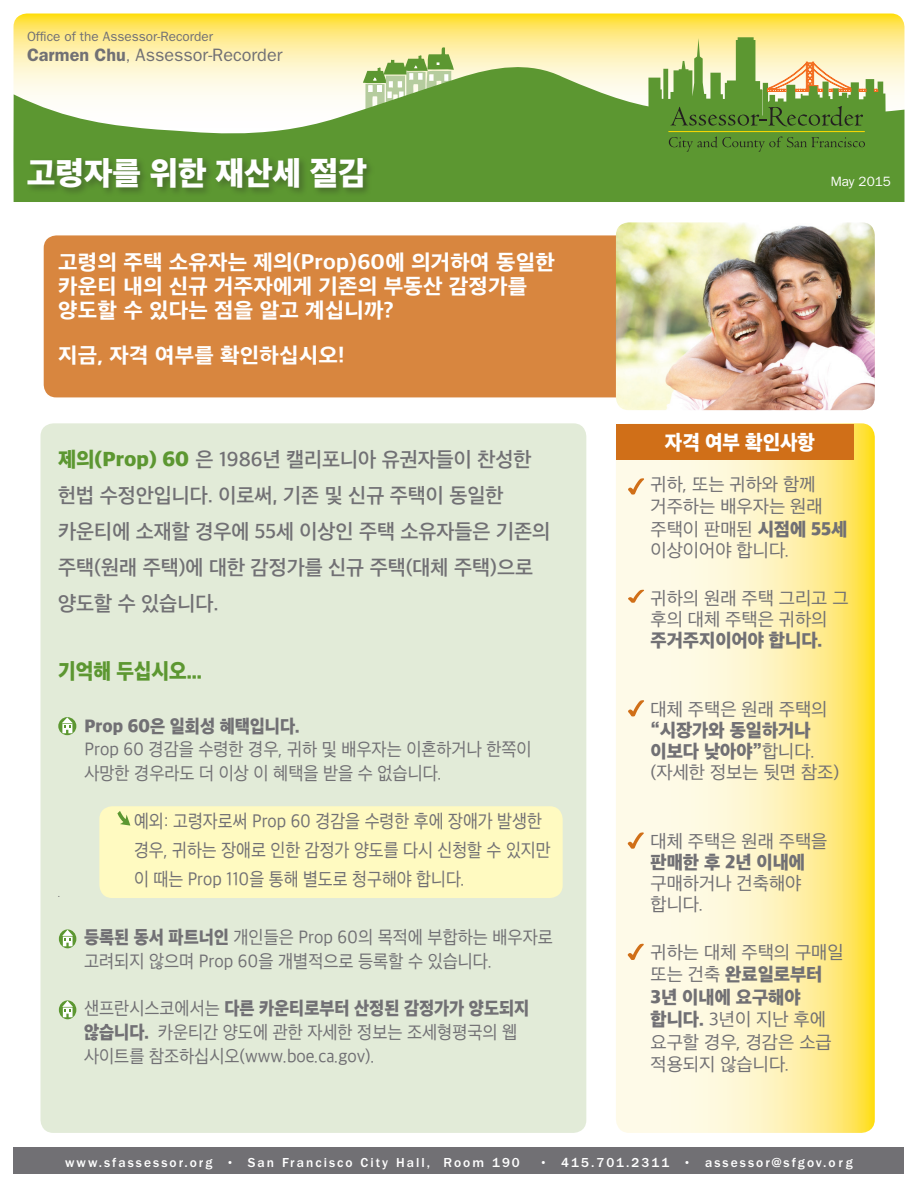
<style>
.page{position:relative;width:918px;height:1188px;background:#fff}
.page>*{position:absolute;margin:0;border:0;box-sizing:border-box;transform-origin:0 0}
.t1{font:800 33px "Apple SD Gothic Neo";color:#fff}
.t2{font:800 21.9px "Apple SD Gothic Neo";color:#5c9731;scale:.93 1}
.t3{font:800 21.6px/24px "Apple SD Gothic Neo";letter-spacing:.01em;color:#fff;scale:1.04 1}
.t4{font:600 21px/36px "Apple SD Gothic Neo";color:#717074}
.t5{font:800 21px "Apple SD Gothic Neo";color:#fff;scale:.96 1}
.t6{font:19.05px/28.7px "Apple SD Gothic Neo";color:#717074;scale:.9 1}
.t7{font:18.75px/21px "Apple SD Gothic Neo";color:#717074}
.t8{font:18.75px/23.5px "Apple SD Gothic Neo";color:#717074;scale:.93 1}
.t9{font:800 18.75px "Apple SD Gothic Neo";color:#717074;scale:.93 1}
.t10{font:18px "ITC Franklin Gothic Std";color:#717074}
.t11{font:500 13.5px "ITC Franklin Gothic Std";letter-spacing:.15em;color:#fff}
.t12{font:13.5px "ITC Franklin Gothic Std";color:#717074}
.t13{font:13.5px "ITC Franklin Gothic Std";color:#fff}
.t14{font:italic 9.45px "ITC Franklin Gothic Std";color:#717074;scale:.93 1}
.s1{font-weight:600}
.s2{font-size:15px}
.s3{font-weight:800;font-size:21.15px;color:#5c9731}
.s4{font-weight:800}
</style>
<div class="page">
<div style="left:44px;top:235px;width:830px;height:162px;background:#d8863f;border-radius:13px"></div>
<div style="left:41px;top:423px;width:545px;height:710px;background:#e2ebd8;border-radius:13px"></div>
<svg style="left:14px;top:14px;width:890px;height:47px;background:#fee878"></svg>
<svg style="left:363px;top:46px;width:91px;height:15px"></svg>
<div style="left:14px;top:1147px;width:890px;height:27px;background:#717074"></div>
<svg style="left:13px;top:61px;width:891px;height:141px;background:#8fb66b"></svg>
<div style="left:26px;top:155px;width:350px;height:42px;background:#231f20;opacity:.35"></div>
<svg style="left:616px;top:423px;width:259px;height:710px;background:#fef2b8"></svg>
<img style="left:616px;top:222px;width:259px;height:188px">
<div style="left:616px;top:424px;width:237px;height:36px;background:#d06f18"></div>
<svg style="left:59px;top:929px;width:17px;height:19px"></svg>
<svg style="left:62px;top:930px;width:11px;height:16px"></svg>
<svg style="left:59px;top:1000px;width:17px;height:19px"></svg>
<svg style="left:62px;top:1001px;width:11px;height:16px"></svg>
<svg style="left:58px;top:717px;width:18px;height:18px"></svg>
<svg style="left:62px;top:717px;width:11px;height:16px"></svg>
<div style="left:99px;top:806px;width:464px;height:92px;background:#fffac1;border-radius:13px"></div>
<svg style="left:117px;top:811px;width:13px;height:15px"></svg>
<svg style="left:648px;top:37px;width:238px;height:118px;background:#96b261"></svg>
<svg style="left:628px;top:478px;width:16px;height:17px"></svg>
<svg style="left:628px;top:590px;width:16px;height:13px"></svg>
<svg style="left:628px;top:944px;width:16px;height:16px"></svg>
<svg style="left:628px;top:700px;width:16px;height:16px"></svg>
<svg style="left:628px;top:832px;width:16px;height:17px"></svg>
<p class="t12" style="left:27px;top:29px;width:188px">Office of the Assessor-Recorder</p>
<p class="t10" style="left:27px;top:44px;width:257px"><span class="s1">Carmen Chu</span><span class="s2">,</span> Assessor-Recorder</p>
<p class="t1" style="left:27px;top:159px;width:341px">고령자를 위한 재산세 절감</p>
<p class="t3" style="left:58px;top:251px;width:479px">고령의 주택 소유자는 제의(Prop)60에 의거하여 동일한 카운티 내의 신규 거주자에게 기존의 부동산 감정가를 양도할 수 있다는 점을 알고 계십니까?</p>
<p class="t3" style="left:58px;top:344px;width:277px">지금, 자격 여부를 확인하십시오!</p>
<p class="t4" style="left:58px;top:442px;width:493px"><span class="s3">제의(Prop) 60</span> 은 1986년 캘리포니아 유권자들이 찬성한 헌법 수정안입니다. 이로써, 기존 및 신규 주택이 동일한 카운티에 소재할 경우에 55세 이상인 주택 소유자들은 기존의 주택(원래 주택)에 대한 감정가를 신규 주택(대체 주택)으로 양도할 수 있습니다.</p>
<p class="t2" style="left:58px;top:661px;width:156px">기억해 두십시오...</p>
<p class="t9" style="left:84px;top:718px;width:233px">Prop 60은 일회성 혜택입니다.</p>
<p class="t8" style="left:84px;top:739px;width:482px">Prop 60 경감을 수령한 경우, 귀하 및 배우자는 이혼하거나 한쪽이 사망한 경우라도 더 이상 이 혜택을 받을 수 없습니다.</p>
<p class="t14" style="left:58px;top:889px;width:4px">.</p>
<p class="t6" style="left:134px;top:808px;width:464px">예외: 고령자로써 Prop 60 경감을 수령한 후에 장애가 발생한 경우, 귀하는 장애로 인한 감정가 양도를 다시 신청할 수 있지만 이 때는 Prop 110을 통해 별도로 청구해야 합니다.</p>
<p class="t8" style="left:84px;top:927px;width:506px"><span class="s4">등록된 동서 파트너인</span> 개인들은 Prop 60의 목적에 부합하는 배우자로 고려되지 않으며 Prop 60을 개별적으로 등록할 수 있습니다.</p>
<p class="t8" style="left:84px;top:997px;width:480px;line-height:24px">샌프란시스코에서는 <span class="s4">다른 카운티로부터 산정된 감정가가 양도되지 않습니다.</span> 카운티간 양도에 관한 자세한 정보는 조세형평국의 웹 사이트를 참조하십시오(www.boe.ca.gov).</p>
<p class="t13" style="left:831px;top:174px;width:62px">May 2015</p>
<p class="t5" style="left:665px;top:434px;width:158px">자격 여부 확인사항</p>
<p class="t7" style="left:651px;top:474px;width:198px;line-height:22px">귀하, 또는 귀하와 함께 거주하는 배우자는 원래 주택이 판매된 <span class="s4">시점에 55세 </span>이상이어야 합니다.</p>
<p class="t7" style="left:651px;top:589px;width:200px">귀하의 원래 주택 그리고 그 후의 대체 주택은 귀하의 <span class="s4">주거주지이어야 합니다.</span></p>
<p class="t7" style="left:651px;top:700px;width:190px">대체 주택은 원래 주택의 <span class="s4">“시장가와 동일하거나 이보다 낮아야”</span>합니다. (자세한 정보는 뒷면 참조)</p>
<p class="t7" style="left:651px;top:832px;width:178px">대체 주택은 원래 주택을 <span class="s4">판매한 후 2년 이내에 </span>구매하거나 건축해야 합니다.</p>
<p class="t7" style="left:651px;top:942px;width:195px;line-height:22.5px">귀하는 대체 주택의 구매일 또는 건축 <span class="s4">완료일로부터<br>3년 이내에 요구해야 합니다.</span> 3년이 지난 후에 요구할 경우, 경감은 소급 적용되지 않습니다.</p>
<p class="t11" style="left:65px;top:1155px;width:456px">www.sfassessor.org • San Francisco City Hall, Room 190</p>
<p class="t11" style="left:539px;top:1155px;width:315px">• 415.701.2311 • assessor@sfgov.org</p>
</div>
